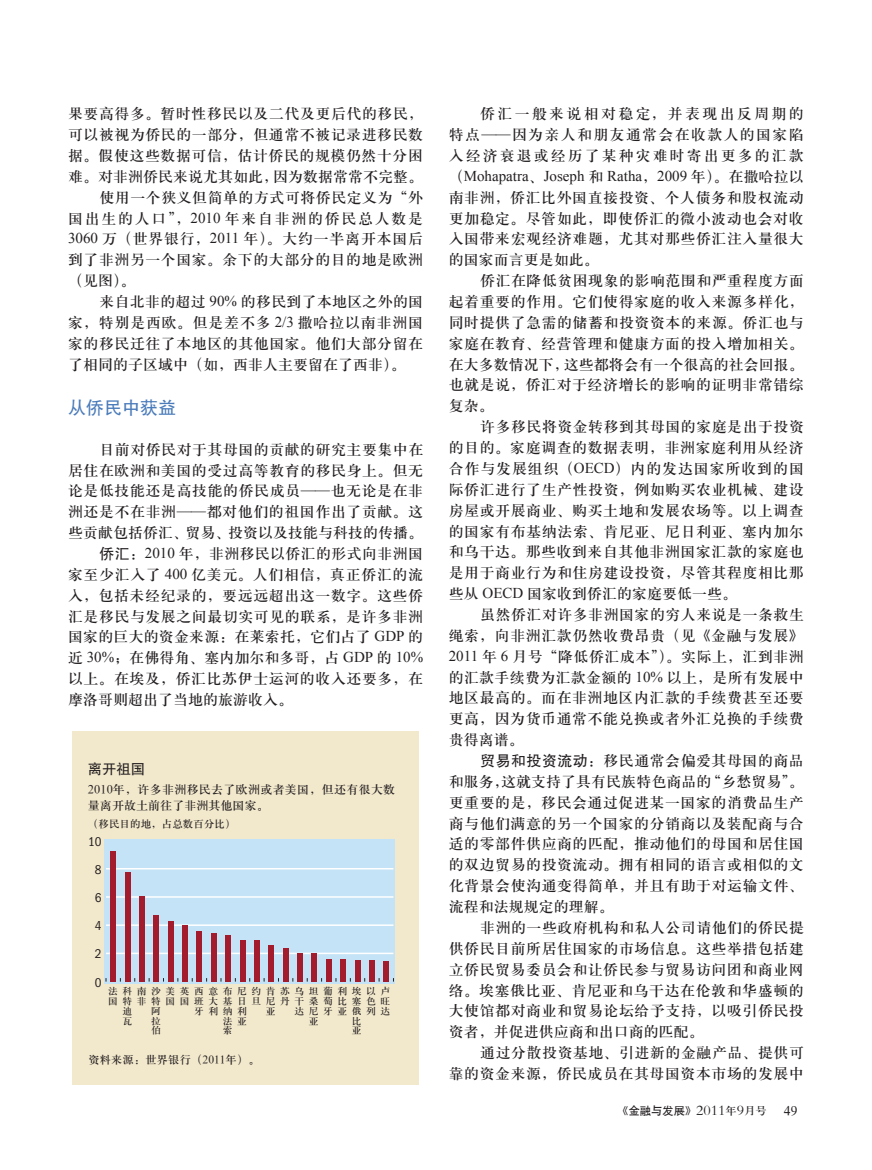
<style>
.page{position:relative;width:872px;height:1170px;background:#fff}
.page>*{position:absolute;margin:0;border:0;box-sizing:border-box;transform-origin:0 0}
.段落样式10{font:18px "FZHTK GBK1 0";color:#4a7bba}
.内文-字体10{font:15px/20.9px "H Ya 3 gj";letter-spacing:.03em;color:#231f20;text-align:justify}
.t1{font:14.25px "FZHTK GBK1 0";color:#231f20}
.t2{font:13.5px "H Ya 3 gj";color:#231f20}
.t3{font:condensed 13.2px "ITC Franklin Gothic Std";color:#231f20}
.t4{font:12px/15.8px "H Ya 3 gj";letter-spacing:.02em;color:#231f20}
.t5{font:11.25px "H Ya 3 gj";letter-spacing:.01em;color:#231f20}
.t6{font:10.95px "H Yb 1 gj";color:#231f20}
.t7{font:10.5px "H Ya 3 gj";color:#231f20}
.t8{font:condensed 10.5px "ITC Franklin Gothic Std";color:#231f20}
.t9{font:9.75px/9.8px "H Ya 3 gj";color:#231f20;text-align:justify}
.s1{font-family:"Times New Roman"}
.s2{font-family:"FZKTK GBK1 0"}
.s3{font-family:"FZHTJW GB1 0"}
.s4{font-family:"FZSYJW GB1 0";font-size:14.7px}
.s5{font-family:"H Ya 3 gj"}
</style>
<div class="page">
<div style="left:72px;top:731px;width:346px;height:353px;background:#f2e8cc"></div>
<div style="left:104px;top:839px;width:291px;height:144px;background:#c4e3f6"></div>
<hr style="left:106px;top:952px;width:287px;height:2px;background:#fff">
<hr style="left:106px;top:924px;width:287px;height:1px;background:#fff">
<hr style="left:106px;top:896px;width:287px;height:1px;background:#fff">
<hr style="left:106px;top:867px;width:287px;height:2px;background:#fff">
<div style="left:111px;top:850px;width:5px;height:131px;background:#a31c2d"></div>
<div style="left:125px;top:872px;width:5px;height:109px;background:#a31c2d"></div>
<div style="left:139px;top:895px;width:5px;height:86px;background:#a31c2d"></div>
<div style="left:154px;top:915px;width:5px;height:66px;background:#a31c2d"></div>
<div style="left:168px;top:920px;width:5px;height:61px;background:#a31c2d"></div>
<div style="left:182px;top:924px;width:6px;height:57px;background:#a31c2d"></div>
<div style="left:197px;top:931px;width:5px;height:50px;background:#a31c2d"></div>
<div style="left:211px;top:933px;width:5px;height:48px;background:#a31c2d"></div>
<div style="left:226px;top:934px;width:5px;height:47px;background:#a31c2d"></div>
<div style="left:240px;top:939px;width:5px;height:42px;background:#a31c2d"></div>
<div style="left:254px;top:940px;width:5px;height:41px;background:#a31c2d"></div>
<div style="left:269px;top:945px;width:5px;height:36px;background:#a31c2d"></div>
<div style="left:283px;top:948px;width:5px;height:33px;background:#a31c2d"></div>
<div style="left:297px;top:953px;width:6px;height:28px;background:#a31c2d"></div>
<div style="left:312px;top:953px;width:5px;height:28px;background:#a31c2d"></div>
<div style="left:326px;top:958px;width:5px;height:23px;background:#a31c2d"></div>
<div style="left:340px;top:959px;width:6px;height:22px;background:#a31c2d"></div>
<div style="left:355px;top:960px;width:5px;height:21px;background:#a31c2d"></div>
<div style="left:369px;top:960px;width:5px;height:21px;background:#a31c2d"></div>
<div style="left:384px;top:961px;width:5px;height:20px;background:#a31c2d"></div>
<p class="内文-字体10" style="left:68px;top:103px;width:357px">果要高得多。暂时性移民以及二代及更后代的移民，可以被视为侨民的一部分，但通常不被记录进移民数据。假使这些数据可信，估计侨民的规模仍然十分困难。对非洲侨民来说尤其如此，因为数据常常不完整。</p>
<p class="内文-字体10" style="left:68px;top:187px;width:357px;text-indent:31px">使用一个狭义但简单的方式可将侨民定义为“外国出生的人口”，<span class="s1">2010</span> 年来自非洲的侨民总人数是<span class="s1">3060</span> 万（世界银行，<span class="s1">2011</span> 年）。大约一半离开本国后到了非洲另一个国家。余下的大部分的目的地是欧洲（见图）。</p>
<p class="内文-字体10" style="left:68px;top:291px;width:357px;text-indent:31px">来自北非的超过 <span class="s1">90%</span> 的移民到了本地区之外的国家，特别是西欧。但是差不多 <span class="s1">2/3</span> 撒哈拉以南非洲国家的移民迁往了本地区的其他国家。他们大部分留在了相同的子区域中（如，西非人主要留在了西非）。</p>
<p class="段落样式10" style="left:68px;top:398px;width:110px">从侨民中获益</p>
<p class="内文-字体10" style="left:68px;top:439px;width:357px;text-indent:31px">目前对侨民对于其母国的贡献的研究主要集中在居住在欧洲和美国的受过高等教育的移民身上。但无论是低技能还是高技能的侨民成员<span class="s2">——</span>也无论是在非洲还是不在非洲<span class="s2">——</span>都对他们的祖国作出了贡献。这些贡献包括侨汇、贸易、投资以及技能与科技的传播。</p>
<p class="内文-字体10" style="left:68px;top:543px;width:357px;text-indent:31px"><span class="s3">侨汇</span>：<span class="s1">2010</span> 年，非洲移民以侨汇的形式向非洲国家至少汇入了 <span class="s1">400</span> 亿美元。人们相信，真正侨汇的流入，包括未经纪录的，要远远超出这一数字。这些侨汇是移民与发展之间最切实可见的联系，是许多非洲国家的巨大的资金来源：在莱索托，它们占了 <span class="s1">GDP</span> 的近 <span class="s1">30%</span>；在佛得角、塞内加尔和多哥，占 <span class="s1">GDP</span> 的 <span class="s1">10%</span>以上。在埃及，侨汇比苏伊士运河的收入还要多，在摩洛哥则超出了当地的旅游收入。</p>
<p class="t8" style="left:124px;top:654px;width:60px">Ratha, 8/5/11</p>
<p class="t1" style="left:88px;top:761px;width:59px">离开祖国</p>
<p class="t4" style="left:88px;top:781px;width:309px">2010年，许多非洲移民去了欧洲或者美国，但还有很大数量离开故土前往了非洲其他国家。</p>
<p class="t7" style="left:88px;top:819px;width:149px">（移民目的地，占总数百分比）</p>
<p class="t3" style="left:88px;top:833px;width:15px">10</p>
<p class="t3" style="left:95px;top:861px;width:8px">8</p>
<p class="t3" style="left:95px;top:890px;width:8px">6</p>
<p class="t3" style="left:95px;top:918px;width:8px">4</p>
<p class="t3" style="left:95px;top:946px;width:8px">2</p>
<p class="t3" style="left:95px;top:974px;width:8px">0</p>
<p class="t9" style="left:108px;top:986px;width:11px">法国</p>
<p class="t9" style="left:123px;top:986px;width:11px">科特迪瓦</p>
<p class="t9" style="left:137px;top:986px;width:11px">南非</p>
<p class="t9" style="left:151px;top:986px;width:11px">沙特阿拉伯</p>
<p class="t9" style="left:165px;top:986px;width:11px">美国</p>
<p class="t9" style="left:180px;top:986px;width:11px">英国</p>
<p class="t9" style="left:194px;top:986px;width:11px">西班牙</p>
<p class="t9" style="left:208px;top:986px;width:11px">意大利</p>
<p class="t9" style="left:223px;top:986px;width:11px">布基纳法索</p>
<p class="t9" style="left:237px;top:986px;width:11px;text-align:left">尼日利亚</p>
<p class="t9" style="left:251px;top:986px;width:11px">约旦</p>
<p class="t9" style="left:266px;top:986px;width:11px">肯尼亚</p>
<p class="t9" style="left:280px;top:986px;width:11px">苏丹</p>
<p class="t9" style="left:294px;top:986px;width:11px">乌干达</p>
<p class="t9" style="left:309px;top:986px;width:11px">坦桑尼亚</p>
<p class="t9" style="left:323px;top:986px;width:11px">葡萄牙</p>
<p class="t9" style="left:337px;top:986px;width:11px">利比亚</p>
<p class="t9" style="left:352px;top:986px;width:11px">埃塞俄比亚</p>
<p class="t9" style="left:366px;top:986px;width:11px">以色列</p>
<p class="t9" style="left:380px;top:986px;width:11px">卢旺达</p>
<p class="t5" style="left:88px;top:1053px;width:173px">资料来源：世界银行（2011年）。</p>
<p class="内文-字体10" style="left:449px;top:103px;width:357px;text-indent:31px">侨汇一般来说相对稳定，并表现出反周期的特点<span class="s2">——</span>因为亲人和朋友通常会在收款人的国家陷入经济衰退或经历了某种灾难时寄出更多的汇款（<span class="s1">Mohapatra</span>、<span class="s1">Joseph</span> 和 <span class="s1">Ratha</span>，<span class="s1">2009</span> 年）。在撒哈拉以南非洲，侨汇比外国直接投资、个人债务和股权流动更加稳定。尽管如此，即使侨汇的微小波动也会对收入国带来宏观经济难题，尤其对那些侨汇注入量很大的国家而言更是如此。</p>
<p class="内文-字体10" style="left:449px;top:270px;width:357px;text-indent:31px">侨汇在降低贫困现象的影响范围和严重程度方面起着重要的作用。它们使得家庭的收入来源多样化，同时提供了急需的储蓄和投资资本的来源。侨汇也与家庭在教育、经营管理和健康方面的投入增加相关。在大多数情况下，这些都将会有一个很高的社会回报。也就是说，侨汇对于经济增长的影响的证明非常错综复杂。</p>
<p class="内文-字体10" style="left:449px;top:416px;width:357px;text-indent:31px">许多移民将资金转移到其母国的家庭是出于投资的目的。家庭调查的数据表明，非洲家庭利用从经济合作与发展组织（<span class="s1">OECD</span>）内的发达国家所收到的国际侨汇进行了生产性投资，例如购买农业机械、建设房屋或开展商业、购买土地和发展农场等。以上调查的国家有布基纳法索、肯尼亚、尼日利亚、塞内加尔和乌干达。那些收到来自其他非洲国家汇款的家庭也是用于商业行为和住房建设投资，尽管其程度相比那些从 <span class="s1">OECD</span> 国家收到侨汇的家庭要低一些。</p>
<p class="内文-字体10" style="left:449px;top:604px;width:357px;text-indent:31px">虽然侨汇对许多非洲国家的穷人来说是一条救生绳索，向非洲汇款仍然收费昂贵（见《金融与发展》<span class="s1">2011</span> 年 <span class="s1">6</span> 月号“降低侨汇成本”）。实际上，汇到非洲的汇款手续费为汇款金额的 <span class="s1">10%</span> 以上，是所有发展中地区最高的。而在非洲地区内汇款的手续费甚至还要更高，因为货币通常不能兑换或者外汇兑换的手续费贵得离谱。</p>
<p class="内文-字体10" style="left:449px;top:750px;width:357px;text-indent:31px"><span class="s3">贸易和投资流动</span>：移民通常会偏爱其母国的商品和服务，这就支持了具有民族特色商品的“乡愁贸易”。更重要的是，移民会通过促进某一国家的消费品生产商与他们满意的另一个国家的分销商以及装配商与合适的零部件供应商的匹配，推动他们的母国和居住国的双边贸易的投资流动。拥有相同的语言或相似的文化背景会使沟通变得简单，并且有助于对运输文件、流程和法规规定的理解。</p>
<p class="内文-字体10" style="left:449px;top:916px;width:357px;text-indent:31px">非洲的一些政府机构和私人公司请他们的侨民提供侨民目前所居住国家的市场信息。这些举措包括建立侨民贸易委员会和让侨民参与贸易访问团和商业网络。埃塞俄比亚、肯尼亚和乌干达在伦敦和华盛顿的大使馆都对商业和贸易论坛给予支持，以吸引侨民投资者，并促进供应商和出口商的匹配。</p>
<p class="内文-字体10" style="left:449px;top:1042px;width:357px;text-align:right">通过分散投资基地、引进新的金融产品、提供可<br>靠的资金来源，侨民成员在其母国资本市场的发展中</p>
<p class="t6" style="left:617px;top:1105px;width:151px">《金融与发展》<span class="s4">2011</span><span class="s5">年</span><span class="s4">9</span><span class="s5">月号</span></p>
<p class="t2" style="left:784px;top:1104px;width:15px">49</p>
</div>
